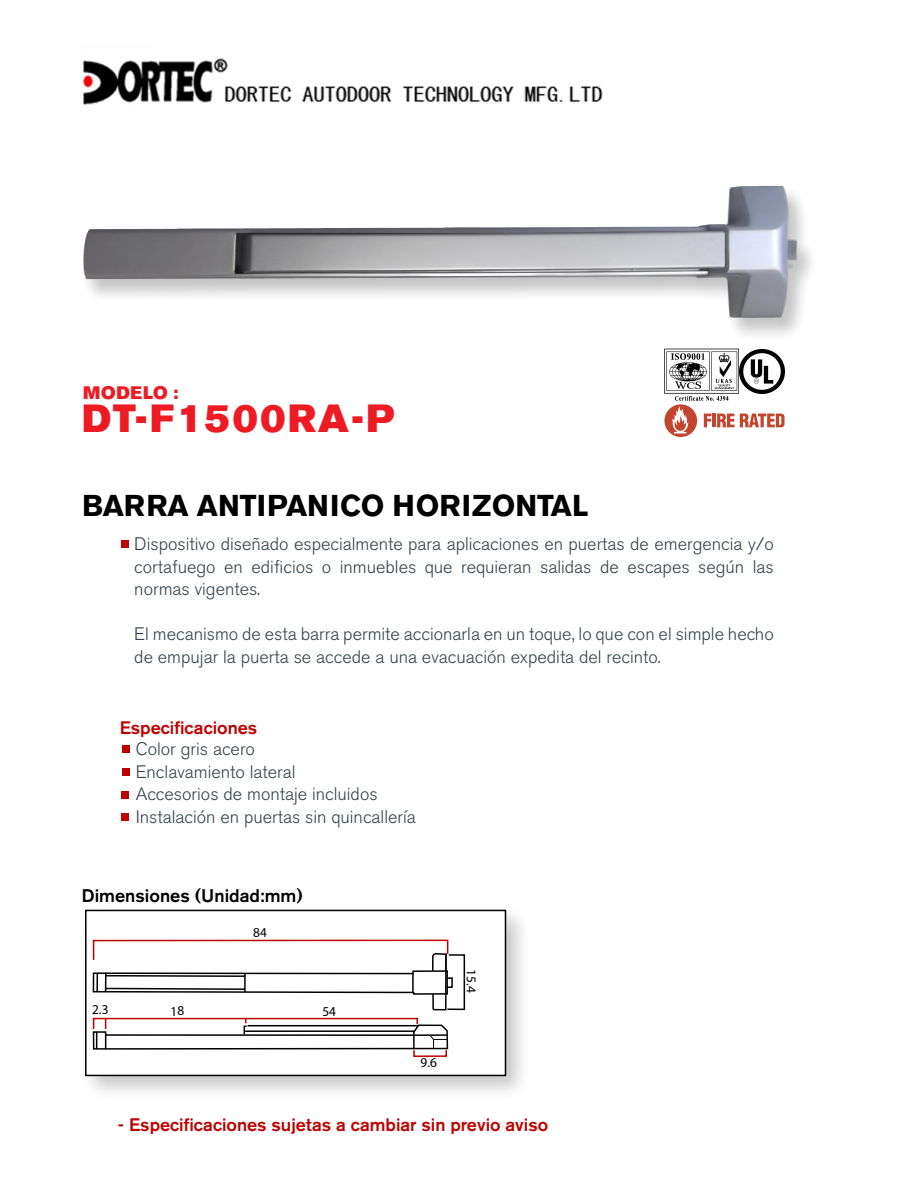
<style>
.page{position:relative;width:918px;height:1188px;background:#fff}
.page>*{position:absolute;margin:0;border:0;box-sizing:border-box;transform-origin:0 0}
.t1{font:39px "Akzidenz Grotesk BE Super";letter-spacing:.06em;color:#ed1c24}
.t2{font:700 29.85px "Akzidenz Grotesk BE";color:#000}
.t3{font:500 18.15px "Akzidenz Grotesk BE";color:#000}
.t4{font:300 18px/22.5px "Akzidenz Grotesk BE";color:#35424a}
.t5{font:500 18px "Akzidenz Grotesk BE";color:#bf0000}
.t6{font:18px "Akzidenz Grotesk BE Super";letter-spacing:.03em;color:#ed1c24}
.t7{font:13.5px "Myriad";color:#000}
</style>
<div class="page">
<img style="left:85px;top:909px;width:438px;height:184px">
<div style="left:86px;top:910px;width:419px;height:165px;background:#fff"></div>
<div style="left:85px;top:910px;width:421px;height:166px;border:2px solid #000"></div>
<img style="left:81px;top:58px;width:522px;height:47px">
<div style="left:122px;top:745px;width:7px;height:8px;background:#bf0000"></div>
<div style="left:122px;top:768px;width:8px;height:8px;background:#bf0000"></div>
<div style="left:121px;top:791px;width:8px;height:8px;background:#bf0000"></div>
<div style="left:121px;top:813px;width:8px;height:8px;background:#bf0000"></div>
<img style="left:83px;top:185px;width:729px;height:150px">
<svg style="left:413px;top:1050px;width:34px;height:7px"></svg>
<img style="left:664px;top:349px;width:76px;height:52px">
<img style="left:740px;top:349px;width:44px;height:45px">
<svg style="left:704px;top:414px;width:81px;height:13px"></svg>
<div style="left:664px;top:404px;width:33px;height:33px;background:#c4452e;border-radius:50%"></div>
<svg style="left:672px;top:407px;width:16px;height:26px"></svg>
<div style="left:121px;top:540px;width:8px;height:8px;background:#bf0000"></div>
<svg style="left:92px;top:939px;width:374px;height:111px"></svg>
<p class="t6" style="left:83px;top:382px;width:97px">MODELO :</p>
<h1 class="t1" style="left:82px;top:396px;width:313px">DT-F1500RA-P</h1>
<h2 class="t2" style="left:82px;top:488px;width:508px">BARRA ANTIPANICO HORIZONTAL</h2>
<p class="t4" style="left:134px;top:533px;width:641px;text-align:justify">Dispositivo diseñado especialmente para aplicaciones en puertas de emergencia y/o cortafuego en edificios o inmuebles que requieran salidas de escapes según las normas vigentes.</p>
<p class="t4" style="left:134px;top:623px;width:641px">El mecanismo de esta barra permite accionarla en un toque, lo que con el simple hecho de empujar la puerta se accede a una evacuación expedita del recinto.</p>
<p class="t5" style="left:120px;top:717px;width:139px">Especificaciones</p>
<p class="t4" style="left:136px;top:738px;width:282px">Color gris acero<br>Enclavamiento lateral<br>Accesorios de montaje incluidos<br>Instalación en puertas sin quincallería</p>
<p class="t3" style="left:82px;top:885px;width:223px">Dimensiones (Unidad:mm)</p>
<p class="t7" style="left:478px;top:969px;width:25px;rotate:90deg">15.4</p>
<p class="t5" style="left:118px;top:1114px;width:432px">- Especificaciones sujetas a cambiar sin previo aviso</p>
</div>
